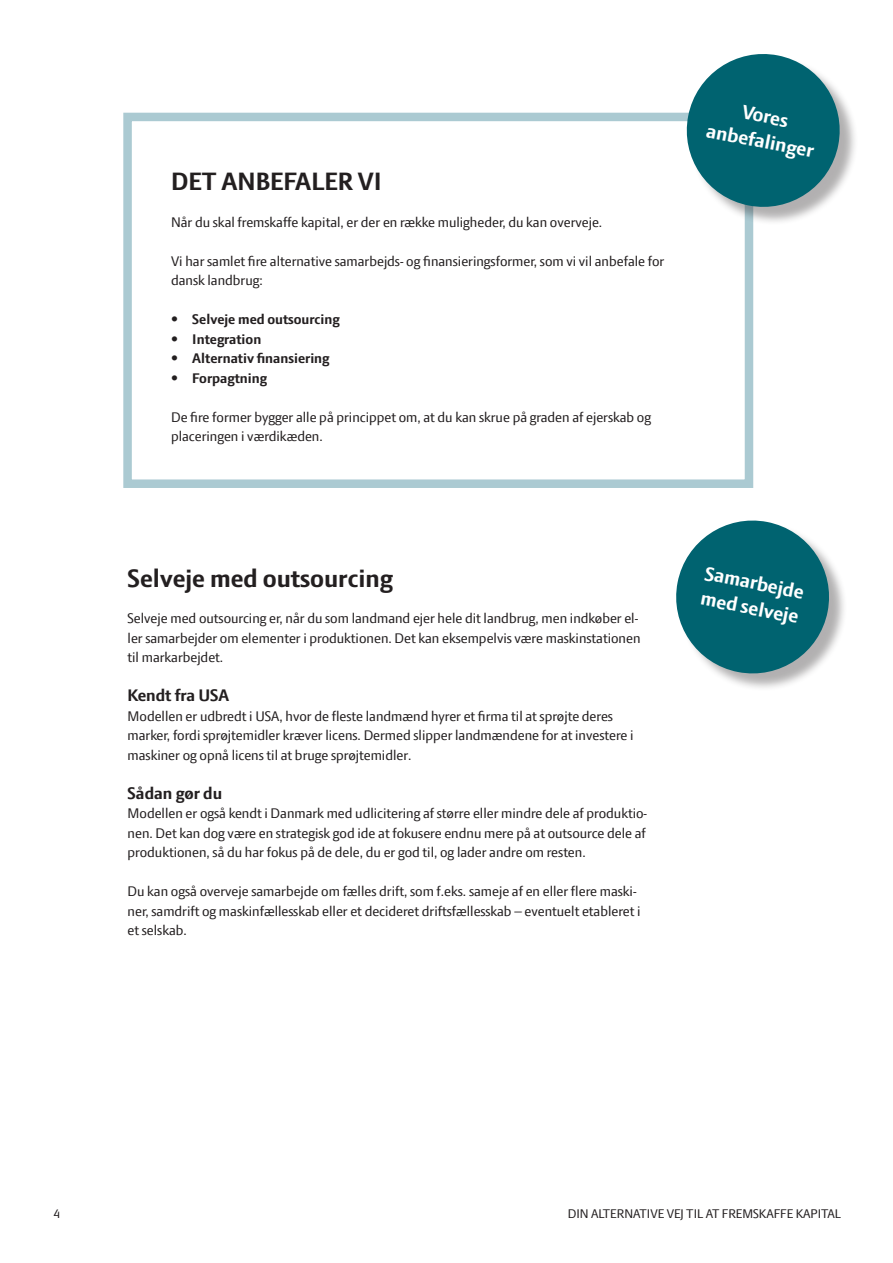
<style>
.page{position:relative;width:893px;height:1263px;background:#fff}
.page>*{position:absolute;margin:0;border:0;box-sizing:border-box;transform-origin:0 0}
.t1{font:700 27px "LF Press Sans";color:#231f20}
.t2{font:700 21px/25.2px "LF Press Sans";color:#fff;text-align:center}
.t3{font:700 18px "LF Press Sans";color:#231f20}
.t4{font:15px/19.5px "LF Press Sans";color:#231f20}
.t5{font:700 15px "LF Press Sans";color:#231f20}
.t6{font:13.5px "LF Press Sans";color:#231f20}
</style>
<div class="page">
<div style="left:123px;top:113px;width:630px;height:375px;border:9px solid #abcad2"></div>
<div style="left:689px;top:57px;width:169px;height:169px;background:#231f20;opacity:.35"></div>
<svg style="left:680px;top:54px;width:166px;height:160px"></svg>
<div style="left:679px;top:523px;width:169px;height:169px;background:#231f20;opacity:.35"></div>
<svg style="left:676px;top:520px;width:160px;height:160px"></svg>
<h1 class="t1" style="left:171px;top:166px;width:212px">DET ANBEFALER VI</h1>
<p class="t4" style="left:171px;top:212px;width:433px">Når du skal fremskaffe kapital, er der en række muligheder, du kan overveje.</p>
<p class="t4" style="left:171px;top:251px;width:495px">Vi har samlet fire alternative samarbejds- og finansieringsformer, som vi vil anbefale for dansk landbrug:</p>
<p class="t5" style="left:171px;top:311px;width:170px">• Selveje med outsourcing</p>
<p class="t5" style="left:171px;top:330px;width:92px">• Integration</p>
<p class="t5" style="left:171px;top:350px;width:160px">• Alternativ finansiering</p>
<p class="t5" style="left:171px;top:369px;width:98px">• Forpagtning</p>
<p class="t4" style="left:171px;top:407px;width:482px">De fire former bygger alle på princippet om, at du kan skrue på graden af ejerskab og placeringen i værdikæden.</p>
<h2 class="t2" style="left:714px;top:93px;width:111px;rotate:11deg">Vores anbefalinger</h2>
<h1 class="t1" style="left:128px;top:562px;width:267px">Selveje med outsourcing</h1>
<p class="t4" style="left:128px;top:608px;width:514px">Selveje med outsourcing er, når du som landmand ejer hele dit landbrug, men indkøber el&shy;ler samarbejder om elementer i produktionen. Det kan eksempelvis være maskinstationen til markarbejdet.</p>
<p class="t3" style="left:128px;top:685px;width:103px">Kendt fra USA</p>
<p class="t4" style="left:128px;top:706px;width:508px">Modellen er udbredt i USA, hvor de fleste landmænd hyrer et firma til at sprøjte deres marker, fordi sprøjtemidler kræver licens. Dermed slipper landmændene for at investere i maskiner og opnå licens til at bruge sprøjtemidler.</p>
<p class="t3" style="left:128px;top:782px;width:96px">Sådan gør du</p>
<p class="t4" style="left:128px;top:803px;width:521px;text-align:justify">Modellen er også kendt i Danmark med udlicitering af større eller mindre dele af produktio&shy;nen. Det kan dog være en strategisk god ide at fokusere endnu mere på at outsource dele af produktionen, så du har fokus på de dele, du er god til, og lader andre om resten.</p>
<p class="t4" style="left:128px;top:881px;width:514px">Du kan også overveje samarbejde om fælles drift, som f.eks. sameje af en eller flere maski&shy;ner, samdrift og maskinfællesskab eller et decideret driftsfællesskab – eventuelt etableret i et selskab.</p>
<h2 class="t2" style="left:708px;top:560px;width:102px;text-align:left;rotate:11deg">Samarbejde med selveje</h2>
<p class="t6" style="left:54px;top:1206px;width:8px">4</p>
<p class="t6" style="left:568px;top:1206px;width:275px">DIN ALTERNATIVE VEJ TIL AT FREMSKAFFE KAPITAL</p>
</div>
